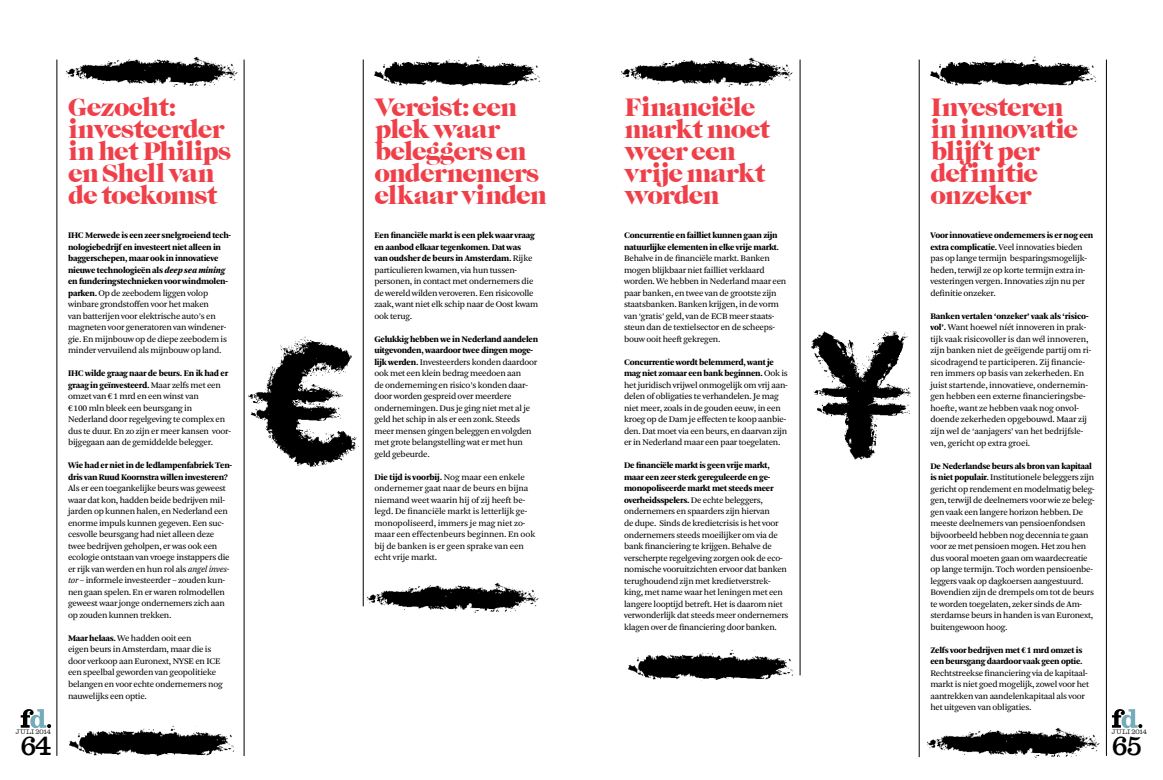
<style>
.page{position:relative;width:1163px;height:780px;background:#fff}
.page>*{position:absolute;margin:0;border:0;box-sizing:border-box;transform-origin:0 0}
.t1{font:26px/22px "Caslon Graphique EF";letter-spacing:-.05em;color:#ef404a}
.t2{font:24px "Consort";color:#000}
.t3{font:9px/11.5px "Arnhem Blond";letter-spacing:-.025em;color:#000}
.t4{font:900 9px/11.5px "Arnhem";letter-spacing:-.025em;color:#000}
.t5{font:300 6px "Consort";letter-spacing:.025em;color:#000}
.s1{font-style:italic}
.s2{font-family:"Arnhem";font-weight:900}
.s3{font-family:"Arnhem Blond";font-weight:400}
</style>
<div class="page">
<hr style="left:57px;top:60px;width:1px;height:695px;background:#000">
<hr style="left:1105px;top:60px;width:1px;height:695px;background:#000">
<svg style="left:21px;top:709px;width:30px;height:19px"></svg>
<svg style="left:1111px;top:709px;width:31px;height:19px"></svg>
<img style="left:248px;top:336px;width:111px;height:131px">
<img style="left:66px;top:56px;width:171px;height:30px">
<img style="left:374px;top:56px;width:167px;height:31px">
<img style="left:620px;top:57px;width:172px;height:30px">
<img style="left:930px;top:56px;width:167px;height:31px">
<img style="left:69px;top:725px;width:166px;height:31px">
<img style="left:367px;top:582px;width:172px;height:30px">
<img style="left:628px;top:649px;width:166px;height:31px">
<img style="left:927px;top:727px;width:171px;height:30px">
<hr style="left:363px;top:60px;width:1px;height:546px;background:#000">
<hr style="left:799px;top:60px;width:1px;height:615px;background:#000">
<img style="left:811px;top:331px;width:99px;height:129px">
<hr style="left:918px;top:60px;width:1px;height:697px;background:#000">
<hr style="left:244px;top:60px;width:1px;height:696px;background:#000">
<h1 class="t1" style="left:68px;top:97px;width:164px">Gezocht: investeerder in het Philips en Shell van de toekomst</h1>
<p class="t4" style="left:68px;top:230px;width:164px">IHC Merwede is een zeer snelgroeiend tech&shy;nologiebedrijf en investeert niet alleen in baggerschepen, maar ook in innovatieve nieuwe technologieën als <span class="s1">deep sea mining </span>en funderingstechnieken voor windmolen-</p>
<p class="t3" style="left:68px;top:287px;width:160px"><span class="s2">parken.</span> Op de zeebodem liggen volop winbare grondstoffen voor het maken<br>van batterijen voor elektrische auto’s en magneten voor generatoren van windener&shy;gie. En mijnbouw op de diepe zeebodem is minder vervuilend als mijnbouw op land.</p>
<p class="t4" style="left:68px;top:368px;width:162px">IHC wilde graag naar de beurs. En ik had er graag in geïnvesteerd. <span class="s3">Maar zelfs met een</span></p>
<p class="t3" style="left:68px;top:391px;width:164px">omzet van €1 mrd en een winst van<br>€100 mln bleek een beursgang in Nederland door regelgeving te complex en dus te duur. En zo zijn er meer kansen voor&shy;bijgegaan aan de gemiddelde belegger.</p>
<p class="t4" style="left:68px;top:460px;width:165px">Wie had er niet in de ledlampenfabriek Ten&shy;dris van Ruud Koornstra willen investeren?</p>
<p class="t3" style="left:68px;top:483px;width:163px">Als er een toegankelijke beurs was geweest waar dat kon, hadden beide bedrijven mil&shy;jarden op kunnen halen, en Nederland een enorme impuls kunnen gegeven. Een suc&shy;cesvolle beursgang had niet alleen deze twee bedrijven geholpen, er was ook een ecologie ontstaan van vroege instappers die er rijk van werden en hun rol als <span class="s1">angel inves&shy;tor</span> – informele investeerder – zouden kun&shy;nen gaan spelen. En er waren rolmodellen geweest waar jonge ondernemers zich aan op zouden kunnen trekken.</p>
<p class="t3" style="left:68px;top:632px;width:156px"><span class="s2">Maar helaas.</span> We hadden ooit een<br>eigen beurs in Amsterdam, maar die is door verkoop aan Euronext, NYSE en ICE een speelbal geworden van geopolitieke belangen en voor echte ondernemers nog nauwelijks een optie.</p>
<h1 class="t1" style="left:374px;top:97px;width:174px">Vereist: een plek waar beleggers en ondernemers elkaar vinden</h1>
<h1 class="t1" style="left:624px;top:97px;width:148px">Financiële markt moet weer een vrije markt worden</h1>
<h1 class="t1" style="left:930px;top:97px;width:149px">Investeren in innovatie blijft per definitie onzeker</h1>
<p class="t4" style="left:374px;top:230px;width:162px">Een financiële markt is een plek waar vraag en aanbod elkaar tegenkomen. Dat was van oudsher de beurs in Amsterdam. <span class="s3">Rijke</span></p>
<p class="t3" style="left:374px;top:264px;width:165px">particulieren kwamen, via hun tussen&shy;personen, in contact met ondernemers die de wereld wilden veroveren. Een risicovolle zaak, want niet elk schip naar de Oost kwam ook terug.</p>
<p class="t4" style="left:374px;top:333px;width:165px">Gelukkig hebben we in Nederland aandelen uitgevonden, waardoor twee dingen moge-</p>
<p class="t3" style="left:374px;top:356px;width:164px"><span class="s2">lijk werden.</span> Investeerders konden daardoor ook met een klein bedrag meedoen aan<br>de onderneming en risico’s konden daar&shy;door worden gespreid over meerdere ondernemingen. Dus je ging niet met al je geld het schip in als er een zonk. Steeds meer mensen gingen beleggen en volgden met grote belangstelling wat er met hun geld gebeurde.</p>
<p class="t4" style="left:374px;top:471px;width:152px">Die tijd is voorbij. <span class="s3">Nog maar een enkele</span></p>
<p class="t3" style="left:374px;top:483px;width:162px">ondernemer gaat naar de beurs en bijna niemand weet waarin hij of zij heeft be&shy;legd. De financiële markt is letterlijk ge&shy;monopoliseerd, immers je mag niet zo&shy;maar een effectenbeurs beginnen. En ook bij de banken is er geen sprake van een echt vrije markt.</p>
<p class="t4" style="left:624px;top:230px;width:156px">Concurrentie en failliet kunnen gaan zijn natuurlijke elementen in elke vrije markt.</p>
<p class="t3" style="left:624px;top:253px;width:164px">Behalve in de financiële markt. Banken mogen blijkbaar niet failliet verklaard worden. We hebben in Nederland maar een paar banken, en twee van de grootste zijn staatsbanken. Banken krijgen, in de vorm van ‘gratis’ geld, van de ECB meer staats&shy;steun dan de textielsector en de scheeps&shy;bouw ooit heeft gekregen.</p>
<p class="t4" style="left:624px;top:356px;width:165px">Concurrentie wordt belemmerd, want je mag niet zomaar een bank beginnen. <span class="s3">Ook is</span></p>
<p class="t3" style="left:624px;top:379px;width:165px">het juridisch vrijwel onmogelijk om vrij aan&shy;delen of obligaties te verhandelen. Je mag niet meer, zoals in de gouden eeuw, in een kroeg op de Dam je effecten te koop aanbie&shy;den. Dat moet via een beurs, en daarvan zijn er in Nederland maar een paar toegelaten.</p>
<p class="t4" style="left:624px;top:460px;width:151px">De financiële markt is geen vrije markt, maar een zeer sterk gereguleerde en ge&shy;monopoliseerde markt met steeds meer overheidsspelers. <span class="s3">De echte beleggers,</span></p>
<p class="t3" style="left:624px;top:506px;width:166px">ondernemers en spaarders zijn hiervan<br>de dupe. Sinds de kredietcrisis is het voor ondernemers steeds moeilijker om via de bank financiering te krijgen. Behalve de verscherpte regelgeving zorgen ook de eco&shy;nomische vooruitzichten ervoor dat banken terughoudend zijn met kredietverstrek&shy;king, met name waar het leningen met een langere looptijd betreft. Het is daarom niet verwonderlijk dat steeds meer ondernemers klagen over de financiering door banken.</p>
<p class="t4" style="left:930px;top:230px;width:164px">Voor innovatieve ondernemers is er nog een</p>
<p class="t3" style="left:930px;top:241px;width:158px"><span class="s2">extra complicatie.</span> Veel innovaties bieden pas op lange termijn besparingsmogelijk&shy;heden, terwijl ze op korte termijn extra in&shy;vesteringen vergen. Innovaties zijn nu per definitie onzeker.</p>
<p class="t4" style="left:930px;top:310px;width:160px">Banken vertalen ‘onzeker’ vaak als ‘risico-</p>
<p class="t3" style="left:930px;top:322px;width:162px"><span class="s2">vol’.</span> Want hoewel níét innoveren in prak&shy;tijk vaak risicovoller is dan wél innoveren, zijn banken niet de geëigende partij om ri&shy;sicodragend te participeren. Zij financie&shy;ren immers op basis van zekerheden. En juist startende, innovatieve, ondernemin&shy;gen hebben een externe financieringsbe&shy;hoefte, want ze hebben vaak nog onvol&shy;doende zekerheden opgebouwd. Maar zij zijn wel de ‘aanjagers’ van het bedrijfsle&shy;ven, gericht op extra groei.</p>
<p class="t4" style="left:930px;top:460px;width:163px">De Nederlandse beurs als bron van kapitaal</p>
<p class="t3" style="left:930px;top:471px;width:166px"><span class="s2">is niet populair.</span> Institutionele beleggers zijn gericht op rendement en modelmatig beleg&shy;gen, terwijl de deelnemers voor wie ze beleg&shy;gen vaak een langere horizon hebben. De meeste deelnemers van pensioenfondsen bijvoorbeeld hebben nog decennia te gaan voor ze met pensioen mogen. Het zou hen dus vooral moeten gaan om waardecreatie op lange termijn. Toch worden pensioenbe&shy;leggers vaak op dagkoersen aangestuurd.<br>Bovendien zijn de drempels om tot de beurs te worden toegelaten, zeker sinds de Am&shy;sterdamse beurs in handen is van Euronext, buitengewoon hoog.</p>
<p class="t4" style="left:930px;top:644px;width:154px">Zelfs voor bedrijven met €1 mrd omzet is een beursgang daardoor vaak geen optie.</p>
<p class="t3" style="left:930px;top:667px;width:160px">Rechtstreekse financiering via de kapitaal&shy;markt is niet goed mogelijk, zowel voor het aantrekken van aandelenkapitaal als voor het uitgeven van obligaties.</p>
<p class="t5" style="left:16px;top:728px;width:37px">JULI 2014</p>
<p class="t5" style="left:1111px;top:728px;width:37px">JULI 2014</p>
<h2 class="t2" style="left:21px;top:732px;width:32px">64</h2>
<h2 class="t2" style="left:1111px;top:732px;width:31px">65</h2>
</div>
